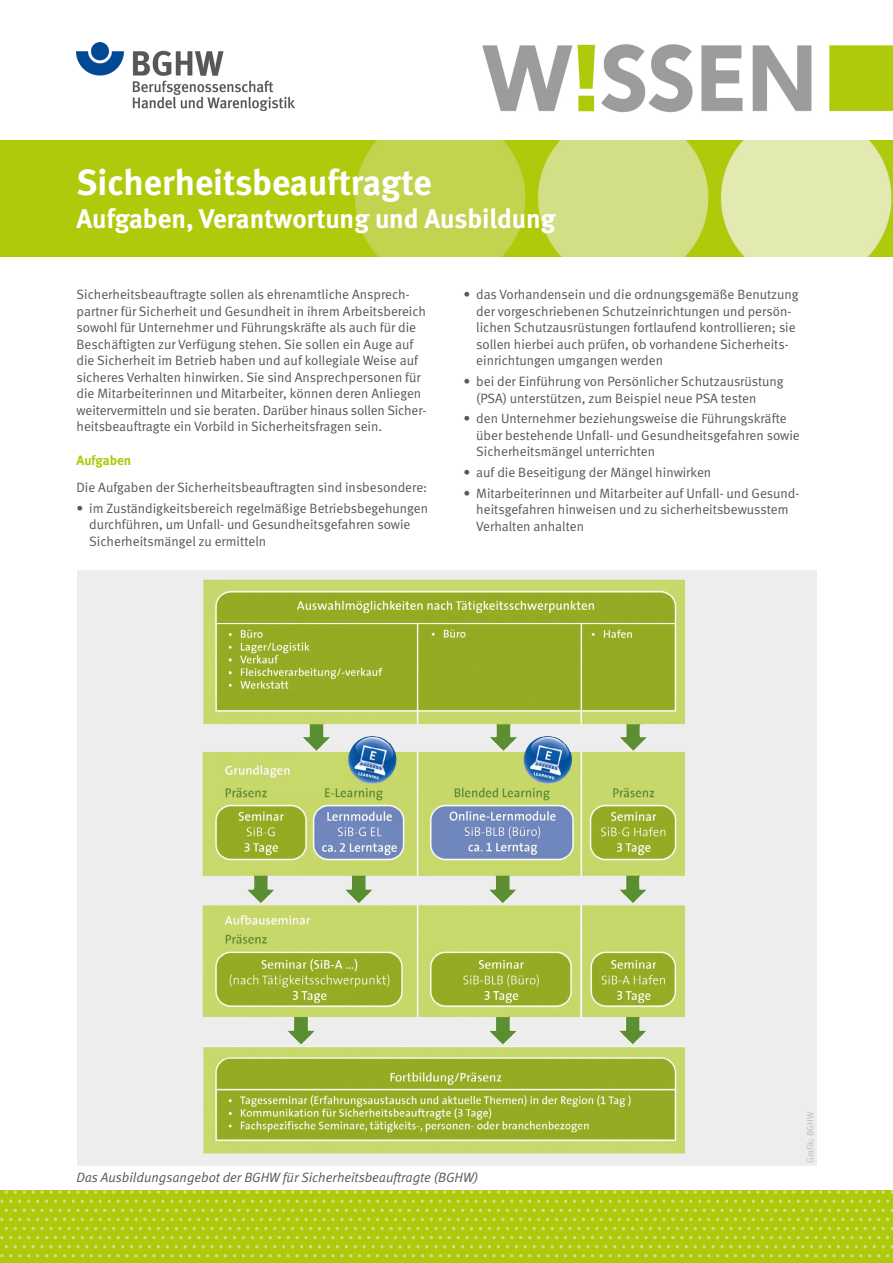
<style>
.page{position:relative;width:893px;height:1263px;background:#fff}
.page>*{position:absolute;margin:0;border:0;box-sizing:border-box;transform-origin:0 0}
.t1{font:700 36px "DGUV Meta";color:#fff}
.t2{font:700 27px "DGUV Meta";color:#fff}
.P_Fliesstext{font:13.5px/16.5px "DGUV Meta";color:#575756}
.t3{font:italic 13.5px "DGUV Meta";color:#575756}
.H3_Text_1{font:700 13.5px "DGUV Meta";color:#afca0b}
.t4{font:9px "DGUV Meta";color:#bcbcbc}
</style>
<div class="page">
<svg style="left:77px;top:570px;width:739px;height:595px;background:#d6ddb2"></svg>
<img style="left:203px;top:579px;width:482px;height:324px">
<img style="left:482px;top:44px;width:411px;height:68px">
<img style="left:0;top:140px;width:893px;height:117px">
<img style="left:77px;top:43px;width:217px;height:67px">
<img style="left:0;top:1191px;width:893px;height:72px">
<h1 class="t1" style="left:77px;top:161px;width:357px">Sicherheitsbeauftragte</h1>
<h2 class="t2" style="left:77px;top:202px;width:481px">Aufgaben, Verantwortung und Ausbildung</h2>
<p class="P_Fliesstext" style="left:77px;top:287px;width:351px">Sicherheitsbeauftragte sollen als ehrenamtliche Ansprech&shy;partner für Sicherheit und Gesundheit in ihrem Arbeitsbereich sowohl für Unternehmer und Führungskräfte als auch für die Beschäftigten zur Verfügung stehen. Sie sollen ein Auge auf die Sicherheit im Betrieb haben und auf kollegiale Weise auf sicheres Verhalten hinwirken. Sie sind Ansprechpersonen für die Mitarbeiterinnen und Mitarbeiter, können deren Anliegen weitervermitteln und sie beraten. Darüber hinaus sollen Sicher&shy;heitsbeauftragte ein Vorbild in Sicherheitsfragen sein.</p>
<h3 class="H3_Text_1" style="left:77px;top:452px;width:56px">Aufgaben</h3>
<p class="P_Fliesstext" style="left:77px;top:479px;width:352px">Die Aufgaben der Sicherheitsbeauftragten sind insbesondere:</p>
<p class="P_Fliesstext" style="left:89px;top:500px;width:340px;text-indent:-13px">• im Zuständigkeitsbereich regelmäßige Betriebsbegehungen durchführen, um Unfall- und Gesundheitsgefahren sowie<br>Sicherheitsmängel zu ermitteln</p>
<p class="P_Fliesstext" style="left:476px;top:287px;width:324px;text-indent:-13px">• das Vorhandensein und die ordnungsgemäße Benutzung der vorgeschriebenen Schutzeinrichtungen und persön&shy;lichen Schutzausrüstungen fortlaufend kontrollieren; sie sollen hierbei auch prüfen, ob vorhandene Sicherheits&shy;einrichtungen umgangen werden</p>
<p class="P_Fliesstext" style="left:476px;top:373px;width:309px;text-indent:-13px">• bei der Einführung von Persönlicher Schutzausrüstung (PSA) unterstützen, zum Beispiel neue PSA testen</p>
<p class="P_Fliesstext" style="left:476px;top:411px;width:325px;text-indent:-13px">• den Unternehmer beziehungsweise die Führungskräfte über bestehende Unfall- und Gesundheitsgefahren sowie<br>Sicherheitsmängel unterrichten</p>
<p class="P_Fliesstext" style="left:463px;top:464px;width:249px">• auf die Beseitigung der Mängel hinwirken</p>
<p class="P_Fliesstext" style="left:476px;top:485px;width:325px;text-indent:-13px">• Mitarbeiterinnen und Mitarbeiter auf Unfall- und Gesund&shy;heitsgefahren hinweisen und zu sicherheitsbewusstem<br>Verhalten anhalten</p>
<p class="t4" style="left:805px;top:1163px;width:53px;rotate:-90deg">Grafik: BGHW</p>
<p class="t3" style="left:77px;top:1169px;width:403px">Das Ausbildungsangebot der BGHW für Sicherheitsbeauftragte (BGHW)</p>
</div>
